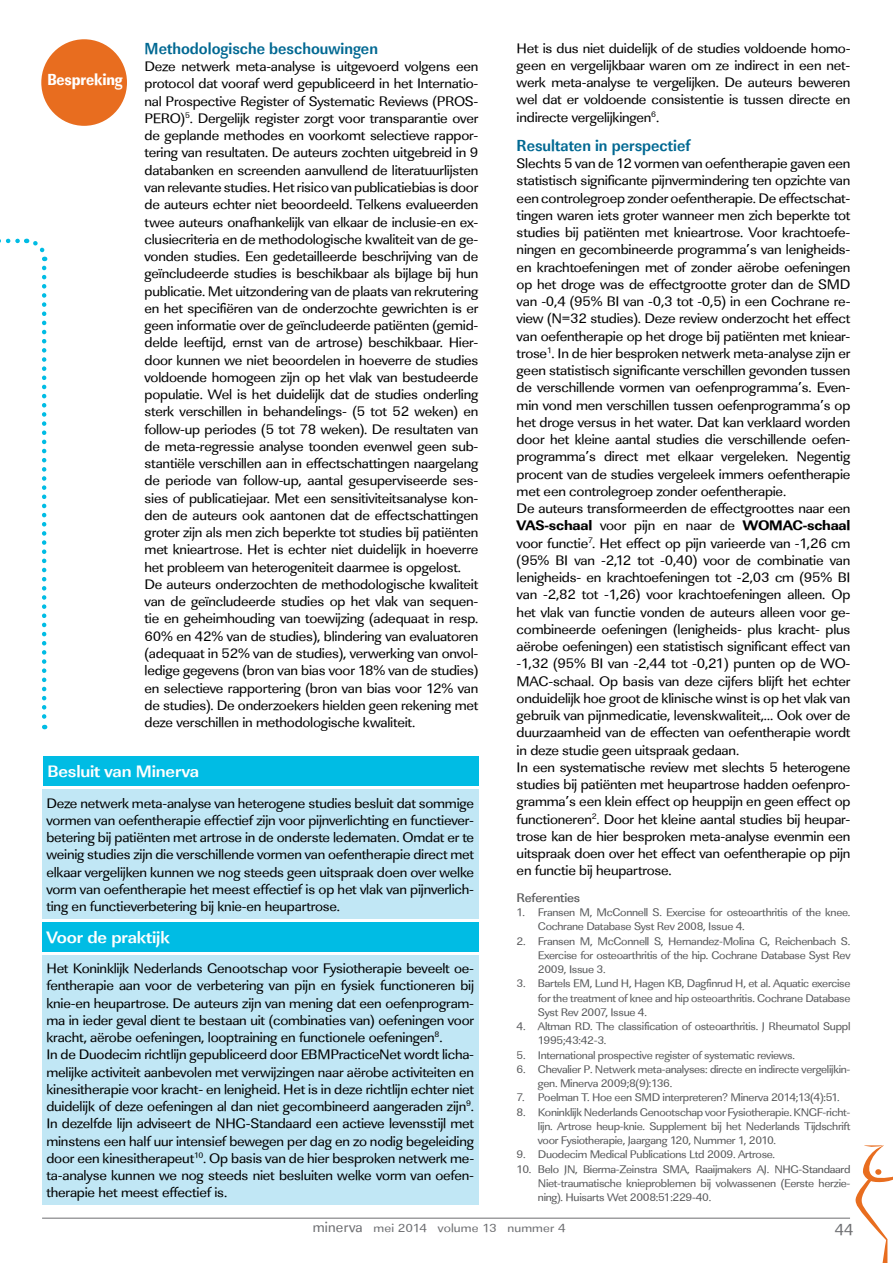
<style>
.page{position:relative;width:893px;height:1263px;background:#fff}
.page>*{position:absolute;margin:0;border:0;box-sizing:border-box;transform-origin:0 0}
.t1{font:700 17.1px "Linear Std";letter-spacing:-.01em;color:#fff;scale:1.05 1}
.t2{font:700 16.5px "Linear Std Cd";color:#006892}
.t3{font:16.5px "Linear Std Nr Xbold";letter-spacing:-.01em;color:#fff}
.t4{font:16.5px "Linear Std";color:#6d6e71}
.t5{font:14.25px/17.2px "Linear Std";letter-spacing:-.015em;color:#000;scale:1.05 1}
.t6{font:14.25px "Linear Std Xbold";letter-spacing:-.015em;color:#000;scale:1.05 1}
.t7{font:500 12.9px "Linear Std";letter-spacing:-.015em;color:#58595b;scale:1.05 1}
.t8{font:12.15px "Linear Std";letter-spacing:.01em;color:#6d6e71;scale:1.11 1}
.t9{font:11.4px/14.2px "Linear Std";letter-spacing:-.025em;color:#58595b;text-align:justify;scale:1.05 1}
.s1{font-family:"Linear Std"}
.s2{font-size:15px}
</style>
<div class="page">
<hr style="left:42px;top:1218px;width:808px;height:1px;background:#6d6e71">
<svg style="left:855px;top:1145px;width:38px;height:118px"></svg>
<div style="left:41px;top:39px;width:86px;height:87px;background:#e86d1f;border-radius:50%"></div>
<svg style="left:0;top:238px;width:48px;height:23px"></svg>
<svg style="left:42px;top:268px;width:4px;height:461px"></svg>
<div style="left:43px;top:756px;width:435px;height:30px;background:#00bce4"></div>
<div style="left:42px;top:789px;width:436px;height:130px;background:#c1e7f5"></div>
<div style="left:42px;top:955px;width:436px;height:250px;background:#c1e7f5"></div>
<div style="left:42px;top:922px;width:436px;height:30px;background:#00bce4"></div>
<p class="t3" style="left:47px;top:70px;width:77px">Bespreking</p>
<p class="t2" style="left:145px;top:39px;width:235px">Methodologische beschouwingen</p>
<p class="t5" style="left:145px;top:58px;width:319px">Deze netwerk meta-analyse is uitgevoerd volgens een protocol dat vooraf werd gepubliceerd in het Internatio&shy;nal Prospective Register of Systematic Reviews (PROS-PERO)<sup>5</sup>. Dergelijk register zorgt voor transparantie over de geplande methodes en voorkomt selectieve rappor&shy;tering van resultaten. De auteurs zochten uitgebreid in 9 databanken en screenden aanvullend de literatuurlijsten van relevante studies. Het risico van publicatiebias is door de auteurs echter niet beoordeeld. Telkens evalueerden twee auteurs onafhankelijk van elkaar de inclusie-en ex&shy;clusiecriteria en de methodologische kwaliteit van de ge&shy;vonden studies. Een gedetailleerde beschrijving van de geïncludeerde studies is beschikbaar als bijlage bij hun publicatie. Met uitzondering van de plaats van rekrutering en het specifiëren van de onderzochte gewrichten is er geen informatie over de geïncludeerde patiënten (gemid&shy;delde leeftijd, ernst van de artrose) beschikbaar. Hier&shy;door kunnen we niet beoordelen in hoeverre de studies voldoende homogeen zijn op het vlak van bestudeerde populatie. Wel is het duidelijk dat de studies onderling sterk verschillen in behandelings- (5 tot 52 weken) en follow-up periodes (5 tot 78 weken). De resultaten van de meta-regressie analyse toonden evenwel geen sub&shy;stantiële verschillen aan in effectschattingen naargelang de periode van follow-up, aantal gesuperviseerde ses&shy;sies of publicatiejaar. Met een sensitiviteitsanalyse kon&shy;den de auteurs ook aantonen dat de effectschattingen groter zijn als men zich beperkte tot studies bij patiënten met knieartrose. Het is echter niet duidelijk in hoeverre het probleem van heterogeniteit daarmee is opgelost.<br>De auteurs onderzochten de methodologische kwaliteit van de geïncludeerde studies op het vlak van sequen&shy;tie en geheimhouding van toewijzing (adequaat in resp.<br>60% en 42% van de studies), blindering van evaluatoren (adequaat in 52% van de studies), verwerking van onvol&shy;ledige gegevens (bron van bias voor 18% van de studies) en selectieve rapportering (bron van bias voor 12% van de studies). De onderzoekers hielden geen rekening met deze verschillen in methodologische kwaliteit.</p>
<p class="t1" style="left:47px;top:761px;width:146px">Besluit van Minerva</p>
<p class="t5" style="left:46px;top:794px;width:409px;text-align:justify">Deze netwerk meta-analyse van heterogene studies besluit dat sommige vormen van oefentherapie effectief zijn voor pijnverlichting en functiever&shy;betering bij patiënten met artrose in de onderste ledematen. Omdat er te weinig studies zijn die verschillende vormen van oefentherapie direct met elkaar vergelijken kunnen we nog steeds geen uitspraak doen over welke vorm van oefentherapie het meest effectief is op het vlak van pijnverlich&shy;ting en functieverbetering bij knie-en heupartrose.</p>
<p class="t1" style="left:46px;top:927px;width:119px">Voor de praktijk</p>
<p class="t5" style="left:46px;top:960px;width:409px">Het Koninklijk Nederlands Genootschap voor Fysiotherapie beveelt oe&shy;fentherapie aan voor de verbetering van pijn en fysiek functioneren bij knie-en heupartrose. De auteurs zijn van mening dat een oefenprogram&shy;ma in ieder geval dient te bestaan uit (combinaties van) oefeningen voor kracht, aërobe oefeningen, looptraining en functionele oefeningen<sup>8</sup>.<br>In de Duodecim richtlijn gepubliceerd door EBMPracticeNet wordt licha&shy;melijke activiteit aanbevolen met verwijzingen naar aërobe activiteiten en kinesitherapie voor kracht- en lenigheid. Het is in deze richtlijn echter niet duidelijk of deze oefeningen al dan niet gecombineerd aangeraden zijn<sup>9</sup>.<br>In dezelfde lijn adviseert de NHG-Standaard een actieve levensstijl met minstens een half uur intensief bewegen per dag en zo nodig begeleiding door een kinesitherapeut<sup>10</sup>. Op basis van de hier besproken netwerk me&shy;ta-analyse kunnen we nog steeds niet besluiten welke vorm van oefen&shy;therapie het meest effectief is.</p>
<p class="t5" style="left:517px;top:39px;width:319px;text-align:justify">Het is dus niet duidelijk of de studies voldoende homo&shy;geen en vergelijkbaar waren om ze indirect in een net&shy;werk meta-analyse te vergelijken. De auteurs beweren wel dat er voldoende consistentie is tussen directe en indirecte vergelijkingen<sup>6</sup>.</p>
<p class="t2" style="left:517px;top:135px;width:175px">Resultaten in perspectief</p>
<p class="t5" style="left:517px;top:155px;width:319px">Slechts 5 van de 12 vormen van oefentherapie gaven een statistisch significante pijnvermindering ten opzichte van een controlegroep zonder oefentherapie. De effectschat&shy;tingen waren iets groter wanneer men zich beperkte tot studies bij patiënten met knieartrose. Voor krachtoefe&shy;ningen en gecombineerde programma’s van lenigheids&shy;en krachtoefeningen met of zonder aërobe oefeningen op het droge was de effectgrootte groter dan de SMD van -0,4 (95% BI van -0,3 tot -0,5) in een Cochrane re&shy;view (N=32 studies). Deze review onderzocht het effect van oefentherapie op het droge bij patiënten met kniear&shy;trose<sup>1</sup>. In de hier besproken netwerk meta-analyse zijn er geen statistisch significante verschillen gevonden tussen de verschillende vormen van oefenprogramma’s. Even&shy;min vond men verschillen tussen oefenprogramma’s op het droge versus in het water. Dat kan verklaard worden door het kleine aantal studies die verschillende oefen&shy;programma’s direct met elkaar vergeleken. Negentig procent van de studies vergeleek immers oefentherapie met een controlegroep zonder oefentherapie.<br>De auteurs transformeerden de effectgroottes naar een</p>
<p class="t6" style="left:517px;top:517px;width:319px">VAS-schaal <span class="s1">voor pijn en naar de</span> WOMAC-schaal</p>
<p class="t5" style="left:517px;top:534px;width:319px">voor functie<sup>7</sup>. Het effect op pijn varieerde van -1,26 cm (95% BI van -2,12 tot -0,40) voor de combinatie van lenigheids- en krachtoefeningen tot -2,03 cm (95% BI van -2,82 tot -1,26) voor krachtoefeningen alleen. Op het vlak van functie vonden de auteurs alleen voor ge&shy;combineerde oefeningen (lenigheids- plus kracht- plus aërobe oefeningen) een statistisch significant effect van -1,32 (95% BI van -2,44 tot -0,21) punten op de WO-MAC-schaal. Op basis van deze cijfers blijft het echter onduidelijk hoe groot de klinische winst is op het vlak van gebruik van pijnmedicatie, levenskwaliteit,… Ook over de duurzaamheid van de effecten van oefentherapie wordt in deze studie geen uitspraak gedaan.<br>In een systematische review met slechts 5 heterogene studies bij patiënten met heupartrose hadden oefenpro&shy;gramma’s een klein effect op heuppijn en geen effect op functioneren<sup>2</sup>. Door het kleine aantal studies bij heupar&shy;trose kan de hier besproken meta-analyse evenmin een uitspraak doen over het effect van oefentherapie op pijn en functie bij heupartrose.</p>
<p class="t7" style="left:517px;top:890px;width:62px">Referenties</p>
<p class="t9" style="left:538px;top:905px;width:299px;text-indent:-21px">1. Fransen M, McConnell S. Exercise for osteoarthritis of the knee.<br>Cochrane Database Syst Rev 2008, Issue 4.</p>
<p class="t9" style="left:538px;top:934px;width:299px;text-indent:-21px">2. Fransen M, McConnell S, Hernandez-Molina G, Reichenbach S.<br>Exercise for osteoarthritis of the hip. Cochrane Database Syst Rev 2009, Issue 3.</p>
<p class="t9" style="left:538px;top:976px;width:299px;text-indent:-21px">3. Bartels EM, Lund H, Hagen KB, Dagfinrud H, et al. Aquatic exercise for the treatment of knee and hip osteoarthritis. Cochrane Database Syst Rev 2007, Issue 4.</p>
<p class="t9" style="left:538px;top:1019px;width:299px;text-indent:-21px">4. Altman RD. The classification of osteoarthritis. J Rheumatol Suppl<br>1995;43:42-3.</p>
<p class="t9" style="left:517px;top:1048px;width:267px">5. International prospective register of systematic reviews.</p>
<p class="t9" style="left:538px;top:1062px;width:299px;text-indent:-21px">6. Chevalier P. Netwerk meta-analyses: directe en indirecte vergelijkin&shy;gen. Minerva 2009;8(9):136.</p>
<p class="t9" style="left:517px;top:1090px;width:309px">7. Poelman T. Hoe een SMD interpreteren? Minerva 2014;13(4):51.</p>
<p class="t9" style="left:538px;top:1105px;width:299px;text-indent:-21px">8. Koninklijk Nederlands Genootschap voor Fysiotherapie. KNGF-richt&shy;lijn. Artrose heup-knie. Supplement bij het Nederlands Tijdschrift voor Fysiotherapie, Jaargang 120, Nummer 1, 2010.</p>
<p class="t9" style="left:517px;top:1147px;width:248px">9. Duodecim Medical Publications Ltd 2009. Artrose.</p>
<p class="t9" style="left:538px;top:1162px;width:299px;text-indent:-21px">10. Belo JN, Bierma-Zeinstra SMA, Raaijmakers AJ. NHG-Standaard Niet-traumatische knieproblemen bij volwassenen (Eerste herzie&shy;ning). Huisarts Wet 2008:51:229-40.</p>
<p class="t8" style="left:313px;top:1221px;width:229px"><span class="s2">minerva</span> mei 2014 volume 13 nummer 4</p>
<p class="t4" style="left:835px;top:1220px;width:20px">44</p>
</div>
